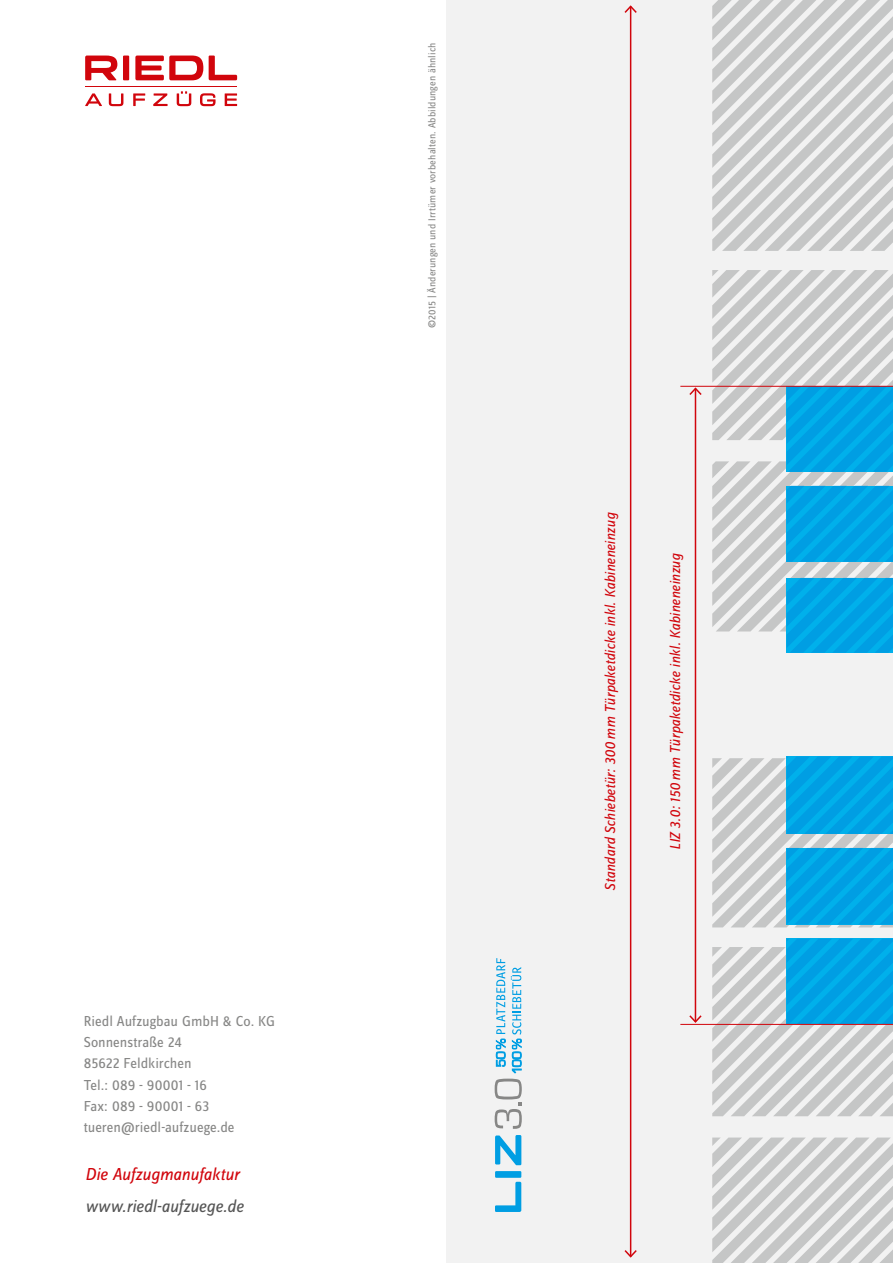
<style>
.page{position:relative;width:893px;height:1263px;background:#fff}
.page>*{position:absolute;margin:0;border:0;box-sizing:border-box;transform-origin:0 0}
.Zine_Regular_15pt{font:italic 18px "Zine Sans Dis OT";letter-spacing:-.01em;color:#565656}
.Zine_Regular_15pt-2{font:italic 18px "Zine Sans Dis OT";letter-spacing:-.02em;color:#d1050c}
.Zine_Regular_10pt_60{font:15px "Zine Sans Dis OT";color:#878786}
.Zine_Regular_10pt_60-2{font:italic 15px "Zine Sans Dis OT";letter-spacing:-.015em;color:#d1050c}
.Zine_Regular_10pt_60-3{font:10.5px "Zine Sans Dis OT";letter-spacing:.01em;color:#878786}
</style>
<div class="page">
<div style="left:446px;top:0;width:447px;height:1263px;background:#f2f2f2"></div>
<div style="left:123px;top:56px;width:6px;height:24px;background:#d1050c"></div>
<svg style="left:209px;top:56px;width:28px;height:24px"></svg>
<svg style="left:85px;top:56px;width:32px;height:24px"></svg>
<svg style="left:135px;top:56px;width:68px;height:24px"></svg>
<svg style="left:85px;top:93px;width:17px;height:13px"></svg>
<svg style="left:109px;top:93px;width:14px;height:13px"></svg>
<svg style="left:133px;top:93px;width:12px;height:13px"></svg>
<svg style="left:153px;top:93px;width:15px;height:13px"></svg>
<svg style="left:177px;top:91px;width:14px;height:15px"></svg>
<svg style="left:200px;top:93px;width:16px;height:13px"></svg>
<svg style="left:225px;top:93px;width:12px;height:13px"></svg>
<hr style="left:85px;top:86px;width:152px;height:1px;background:#d1050c">
<svg style="left:712px;top:0;width:181px;height:251px"></svg>
<svg style="left:712px;top:1137px;width:181px;height:126px"></svg>
<svg style="left:712px;top:756px;width:181px;height:171px"></svg>
<svg style="left:712px;top:270px;width:181px;height:383px"></svg>
<svg style="left:712px;top:939px;width:181px;height:177px"></svg>
<hr style="left:695px;top:388px;width:1px;height:634px;background:#d1050c">
<svg style="left:689px;top:387px;width:13px;height:10px"></svg>
<svg style="left:688px;top:1014px;width:15px;height:10px"></svg>
<hr style="left:630px;top:6px;width:1px;height:1250px;background:#d1050c">
<svg style="left:624px;top:5px;width:13px;height:10px"></svg>
<svg style="left:624px;top:1248px;width:13px;height:10px"></svg>
<hr style="left:680px;top:386px;width:213px;height:1px;background:#d1050c">
<hr style="left:680px;top:1024px;width:213px;height:1px;background:#d1050c">
<div style="left:495px;top:1171px;width:26px;height:7px;background:#009ee3"></div>
<svg style="left:495px;top:1182px;width:26px;height:30px"></svg>
<svg style="left:495px;top:1135px;width:26px;height:30px"></svg>
<svg style="left:495px;top:958px;width:27px;height:171px"></svg>
<p class="Zine_Regular_10pt_60-3" style="left:427px;top:328px;width:287px;rotate:-90deg">©2015 | Änderungen und Irrtümer vorbehalten. Abbildungen ähnlich</p>
<p class="Zine_Regular_10pt_60" style="left:84px;top:1014px;width:193px">Riedl Aufzugbau GmbH &amp; Co. KG</p>
<p class="Zine_Regular_10pt_60" style="left:84px;top:1035px;width:99px">Sonnenstraße 24</p>
<p class="Zine_Regular_10pt_60" style="left:84px;top:1056px;width:109px">85622 Feldkirchen</p>
<p class="Zine_Regular_10pt_60" style="left:84px;top:1078px;width:125px">Tel.: 089 - 90001 - 16</p>
<p class="Zine_Regular_10pt_60" style="left:84px;top:1099px;width:127px">Fax: 089 - 90001 - 63</p>
<p class="Zine_Regular_10pt_60" style="left:84px;top:1120px;width:152px">tueren@riedl-aufzuege.de</p>
<p class="Zine_Regular_15pt-2" style="left:85px;top:1166px;width:156px">Die Aufzugmanufaktur</p>
<p class="Zine_Regular_15pt" style="left:85px;top:1197px;width:160px">www.riedl-aufzuege.de</p>
<p class="Zine_Regular_10pt_60-2" style="left:603px;top:890px;width:379px;rotate:-90deg">Standard Schiebetür: 300 mm Türpaketdicke inkl. Kabineneinzug</p>
<p class="Zine_Regular_10pt_60-2" style="left:668px;top:850px;width:298px;rotate:-90deg">LIZ 3.0: 150 mm Türpaketdicke inkl. Kabineneinzug</p>
</div>
